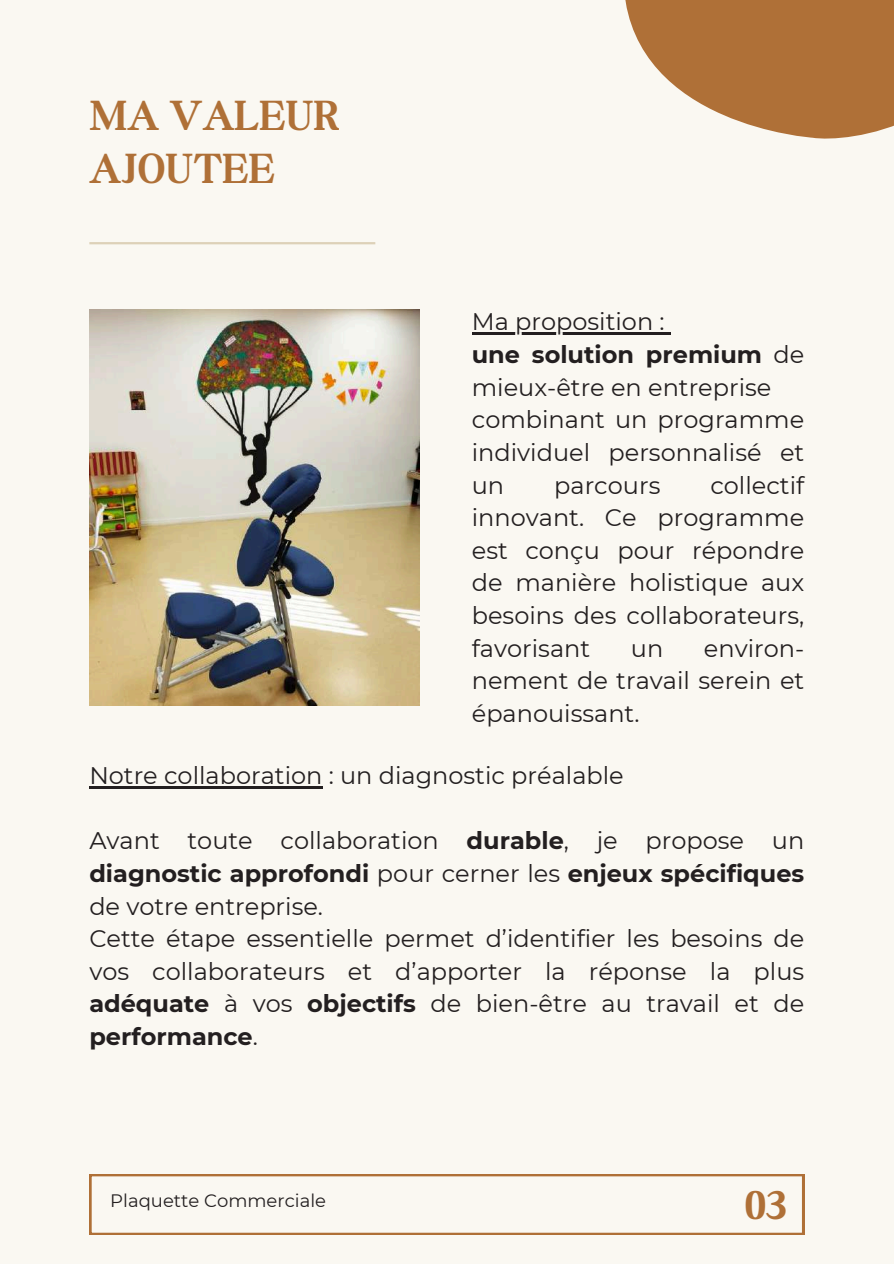
<style>
.page{position:relative;width:894px;height:1264px;background:#fff}
.page>*{position:absolute;margin:0;border:0;box-sizing:border-box;transform-origin:0 0}
.t1{font:700 45px/52.8px "Boston Angel";letter-spacing:.02em;color:#af7037}
.t2{font:24px/32.7px "Montserrat";color:#231f20}
.t3{font:18px "Montserrat";color:#231f20}
.s1{font-weight:700}
</style>
<div class="page">
<div style="left:0;top:0;width:893px;height:1263px;background:#faf8f2"></div>
<hr style="left:89px;top:242px;width:286px;height:2px;background:#ddd1b8">
<img style="left:89px;top:309px;width:330px;height:396px">
<svg style="left:89px;top:1174px;width:715px;height:60px"></svg>
<hr style="left:89px;top:786px;width:233px;height:2px;background:#231f20">
<hr style="left:471px;top:332px;width:193px;height:3px;background:#231f20">
<svg style="left:664px;top:332px;width:6px;height:3px"></svg>
<svg style="left:625px;top:0;width:268px;height:139px;fill:#af7037"></svg>
<h1 class="t1" style="left:89px;top:89px;width:251px">MA VALEUR<br>AJOUTEE</h1>
<p class="t2" style="left:471px;top:305px;width:334px">Ma proposition :<br><span class="s1">une solution premium</span> de mieux-être en entreprise combinant un programme individuel personnalisé et un</p>
<p class="t2" style="left:471px;top:468px;width:334px;text-align:justify;text-indent:238px">collectif innovant. Ce programme est conçu pour répondre de manière holistique aux besoins des collaborateurs, favorisant</p>
<p class="t2" style="left:554px;top:468px;width:108px">parcours</p>
<p class="t2" style="left:471px;top:631px;width:334px;text-align:justify;text-indent:232px">environ&shy;nement de travail serein et épanouissant.</p>
<p class="t2" style="left:630px;top:631px;width:34px">un</p>
<p class="t2" style="left:89px;top:759px;width:535px">Notre collaboration : un diagnostic préalable</p>
<p class="t2" style="left:89px;top:824px;width:716px">Avant toute collaboration <span class="s1">durable</span>, je propose un <span class="s1">diagnostic approfondi</span> pour cerner les <span class="s1">enjeux spécifiques </span>de votre entreprise.<br>Cette étape essentielle permet d’identifier les besoins de vos collaborateurs et d’apporter la réponse la plus <span class="s1">adéquate</span> à vos <span class="s1">objectifs</span> de bien-être au travail et de <span class="s1">performance</span>.</p>
<p class="t3" style="left:110px;top:1189px;width:217px">Plaquette Commerciale</p>
<h1 class="t1" style="left:744px;top:1177px;width:43px">03</h1>
</div>
